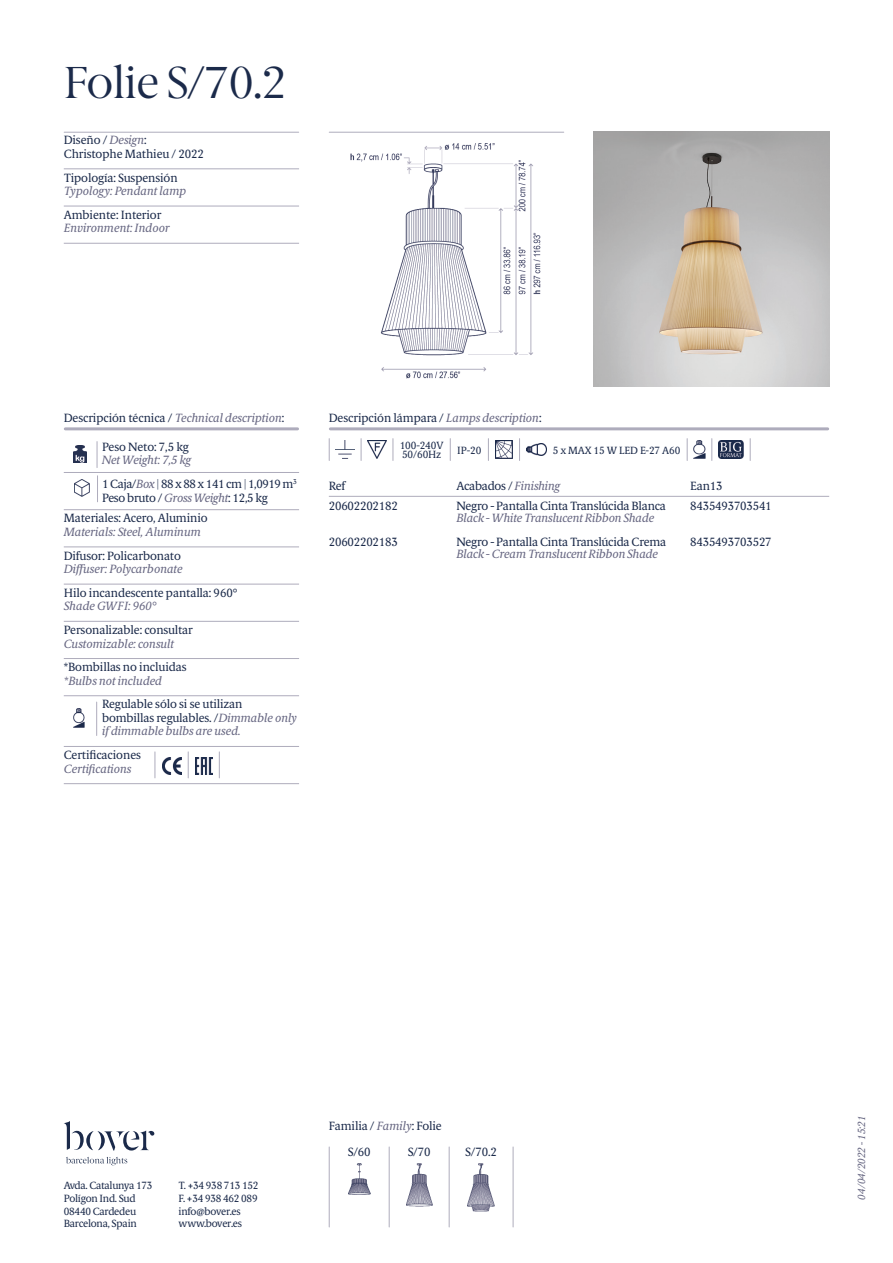
<style>
.page{position:relative;width:893px;height:1263px;background:#fff}
.page>*{position:absolute;margin:0;border:0;box-sizing:border-box;transform-origin:0 0}
.Nom{font:45px "Berlingske Serif";letter-spacing:-.025em;color:#1b2a4a}
.Text_línia_inferior{font:12px/13.5px "Berlingske Serif Tx";letter-spacing:-.01em;color:#1b2a4a}
.Acabats{font:12px "Berlingske Serif Tx";letter-spacing:-.02em;color:#1b2a4a}
.Text_línia_inferior-2{font:italic 12px/13.5px "Berlingske Serif Tx";letter-spacing:-.01em;color:#676782}
.Acabats-2{font:italic 12px "Berlingske Serif Tx";letter-spacing:-.02em;color:#676782}
.Text_línia_inferior-3{font:12px/13.5px "Berlingske Serif Tx";letter-spacing:-.035em;color:#1b2a4a}
.Info_tècnica{font:10.5px/12.8px "Berlingske Serif Tx";letter-spacing:-.025em;color:#1b2a4a}
.t1{font:italic 10.5px "Berlingske Serif Tx";letter-spacing:-.01em;color:#676782}
.s1{font-style:italic;color:#676782}
.s2{font-style:normal;color:#1b2a4a}
</style>
<div class="page">
<hr style="left:64px;top:168px;width:235px;height:1px;background:#aeacbc">
<hr style="left:64px;top:206px;width:235px;height:1px;background:#aeacbc">
<hr style="left:64px;top:243px;width:235px;height:1px;background:#aeacbc">
<hr style="left:64px;top:132px;width:235px;height:1px;background:#aeacbc">
<hr style="left:329px;top:132px;width:235px;height:1px;background:#aeacbc">
<img style="left:351px;top:143px;width:190px;height:236px">
<hr style="left:64px;top:472px;width:235px;height:1px;background:#aeacbc">
<hr style="left:64px;top:509px;width:235px;height:1px;background:#aeacbc">
<hr style="left:64px;top:546px;width:235px;height:1px;background:#aeacbc">
<hr style="left:64px;top:584px;width:235px;height:1px;background:#aeacbc">
<hr style="left:64px;top:621px;width:235px;height:1px;background:#aeacbc">
<hr style="left:64px;top:658px;width:235px;height:1px;background:#aeacbc">
<hr style="left:64px;top:695px;width:235px;height:1px;background:#aeacbc">
<hr style="left:64px;top:746px;width:235px;height:1px;background:#aeacbc">
<hr style="left:64px;top:783px;width:235px;height:1px;background:#aeacbc">
<img style="left:74px;top:446px;width:13px;height:17px">
<svg style="left:97px;top:442px;width:1px;height:26px"></svg>
<img style="left:74px;top:480px;width:15px;height:17px">
<svg style="left:97px;top:476px;width:1px;height:26px"></svg>
<img style="left:73px;top:708px;width:12px;height:19px">
<hr style="left:96px;top:702px;width:1px;height:33px;background:#aeacbc">
<svg style="left:155px;top:752px;width:1px;height:26px"></svg>
<img style="left:162px;top:757px;width:19px;height:17px">
<svg style="left:188px;top:752px;width:1px;height:26px"></svg>
<img style="left:195px;top:757px;width:17px;height:17px">
<svg style="left:219px;top:752px;width:1px;height:26px"></svg>
<hr style="left:65px;top:427px;width:233px;height:3px;background:#aeacbc">
<hr style="left:330px;top:427px;width:498px;height:3px;background:#aeacbc">
<svg style="left:488px;top:439px;width:1px;height:21px"></svg>
<svg style="left:450px;top:439px;width:1px;height:21px"></svg>
<svg style="left:393px;top:439px;width:1px;height:21px"></svg>
<svg style="left:329px;top:439px;width:1px;height:21px"></svg>
<svg style="left:361px;top:439px;width:1px;height:21px"></svg>
<img style="left:368px;top:441px;width:18px;height:17px">
<img style="left:336px;top:440px;width:18px;height:19px">
<svg style="left:687px;top:439px;width:1px;height:21px"></svg>
<img style="left:526px;top:444px;width:20px;height:11px">
<img style="left:495px;top:441px;width:18px;height:17px">
<svg style="left:519px;top:439px;width:1px;height:21px"></svg>
<svg style="left:711px;top:439px;width:1px;height:21px"></svg>
<svg style="left:750px;top:439px;width:1px;height:21px"></svg>
<img style="left:694px;top:440px;width:11px;height:19px">
<img style="left:348px;top:1163px;width:22px;height:32px">
<img style="left:468px;top:1163px;width:26px;height:48px">
<img style="left:406px;top:1163px;width:26px;height:44px">
<hr style="left:329px;top:1147px;width:1px;height:80px;background:#aeacbc">
<hr style="left:389px;top:1147px;width:1px;height:80px;background:#aeacbc">
<hr style="left:449px;top:1147px;width:1px;height:80px;background:#aeacbc">
<hr style="left:513px;top:1147px;width:1px;height:80px;background:#aeacbc">
<img style="left:719px;top:441px;width:24px;height:18px">
<img style="left:594px;top:132px;width:235px;height:255px">
<svg style="left:66px;top:1157px;width:61px;height:8px"></svg>
<svg style="left:64px;top:1121px;width:90px;height:29px"></svg>
<hr style="left:329px;top:496px;width:500px;height:1px;background:#aeacbc">
<p class="Nom" style="left:64px;top:53px;width:225px">Folie S/70.2</p>
<p class="Text_línia_inferior" style="left:64px;top:133px;width:142px">Diseño / <span class="s1">Design</span>:<br>Christophe Mathieu / 2022</p>
<p class="Text_línia_inferior" style="left:64px;top:171px;width:124px">Tipología: Suspensión<br><span class="s1">Typology: Pendant lamp</span></p>
<p class="Text_línia_inferior-2" style="left:64px;top:208px;width:108px"><span class="s2">Ambiente: Interior<br></span>Environment: Indoor</p>
<p class="Text_línia_inferior" style="left:64px;top:411px;width:222px">Descripción técnica / <span class="s1">Technical description</span>:</p>
<p class="Text_línia_inferior" style="left:329px;top:411px;width:214px">Descripción lámpara / <span class="s1">Lamps description</span>:</p>
<p class="Info_tècnica" style="left:457px;top:443px;width:26px">IP-20</p>
<p class="Info_tècnica" style="left:553px;top:443px;width:129px">5 x MAX 15 W LED E-27 A60</p>
<p class="Info_tècnica" style="left:400px;top:439px;width:45px">100-240V</p>
<p class="Info_tècnica" style="left:402px;top:448px;width:41px">50/60Hz</p>
<p class="Text_línia_inferior-2" style="left:102px;top:440px;width:91px"><span class="s2">Peso Neto: 7,5 kg<br></span>Net Weight: 7,5 kg</p>
<p class="Text_línia_inferior-3" style="left:102px;top:477px;width:196px">1 Caja/<span class="s1">Box</span> | 88 x 88 x 141 cm | 1,0919 m<sup>3<br></sup>Peso bruto / <span class="s1">Gross Weight</span>: 12,5 kg</p>
<p class="Text_línia_inferior" style="left:64px;top:511px;width:145px">Materiales: Acero, Aluminio<br><span class="s1">Materials: Steel, Aluminum</span></p>
<p class="Text_línia_inferior-2" style="left:64px;top:549px;width:121px"><span class="s2">Difusor: Policarbonato<br></span>Diffuser: Polycarbonate</p>
<p class="Text_línia_inferior" style="left:64px;top:586px;width:175px">Hilo incandescente pantalla: 960°<br><span class="s1">Shade GWFI: 960°</span></p>
<p class="Text_línia_inferior" style="left:64px;top:623px;width:131px">Personalizable: consultar<br><span class="s1">Customizable: consult</span></p>
<p class="Text_línia_inferior" style="left:64px;top:660px;width:124px">*Bombillas no incluidas <span class="s1">*Bulbs not included</span></p>
<p class="Text_línia_inferior" style="left:102px;top:697px;width:197px">Regulable sólo si se utilizan bombillas regulables. /<span class="s1">Dimmable only if dimmable bulbs are used.</span></p>
<p class="Text_línia_inferior" style="left:64px;top:748px;width:79px">Certificaciones<br><span class="s1">Certifications</span></p>
<p class="Acabats" style="left:329px;top:477px;width:18px">Ref</p>
<p class="Acabats" style="left:456px;top:477px;width:105px">Acabados / <span class="s1">Finishing</span></p>
<p class="Acabats" style="left:690px;top:477px;width:34px">Ean13</p>
<p class="Acabats" style="left:329px;top:497px;width:71px">20602202182</p>
<p class="Acabats" style="left:456px;top:497px;width:211px">Negro - Pantalla Cinta Translúcida Blanca</p>
<p class="Acabats" style="left:690px;top:497px;width:83px">8435493703541</p>
<p class="Acabats-2" style="left:456px;top:509px;width:200px">Black - White Translucent Ribbon Shade</p>
<p class="Acabats" style="left:329px;top:533px;width:71px">20602202183</p>
<p class="Acabats" style="left:456px;top:533px;width:211px">Negro - Pantalla Cinta Translúcida Crema</p>
<p class="Acabats" style="left:690px;top:533px;width:83px">8435493703527</p>
<p class="Acabats-2" style="left:456px;top:545px;width:203px">Black - Cream Translucent Ribbon Shade</p>
<p class="Info_tècnica" style="left:64px;top:1179px;width:90px">Avda. Catalunya 173<br>Polígon Ind. Sud<br>08440 Cardedeu<br>Barcelona, Spain</p>
<p class="Info_tècnica" style="left:179px;top:1179px;width:81px">T. +34 938 713 152<br>F. +34 938 462 089 info@bover.es www.bover.es</p>
<p class="Text_línia_inferior" style="left:329px;top:1119px;width:115px">Familia / <span class="s1">Family</span>: Folie</p>
<p class="Text_línia_inferior" style="left:348px;top:1145px;width:25px">S/60</p>
<p class="Text_línia_inferior" style="left:408px;top:1145px;width:25px">S/70</p>
<p class="Text_línia_inferior" style="left:465px;top:1145px;width:33px">S/70.2</p>
<p class="t1" style="left:854px;top:1199px;width:86px;rotate:-90deg">04/04/2022 - 15:21</p>
</div>
